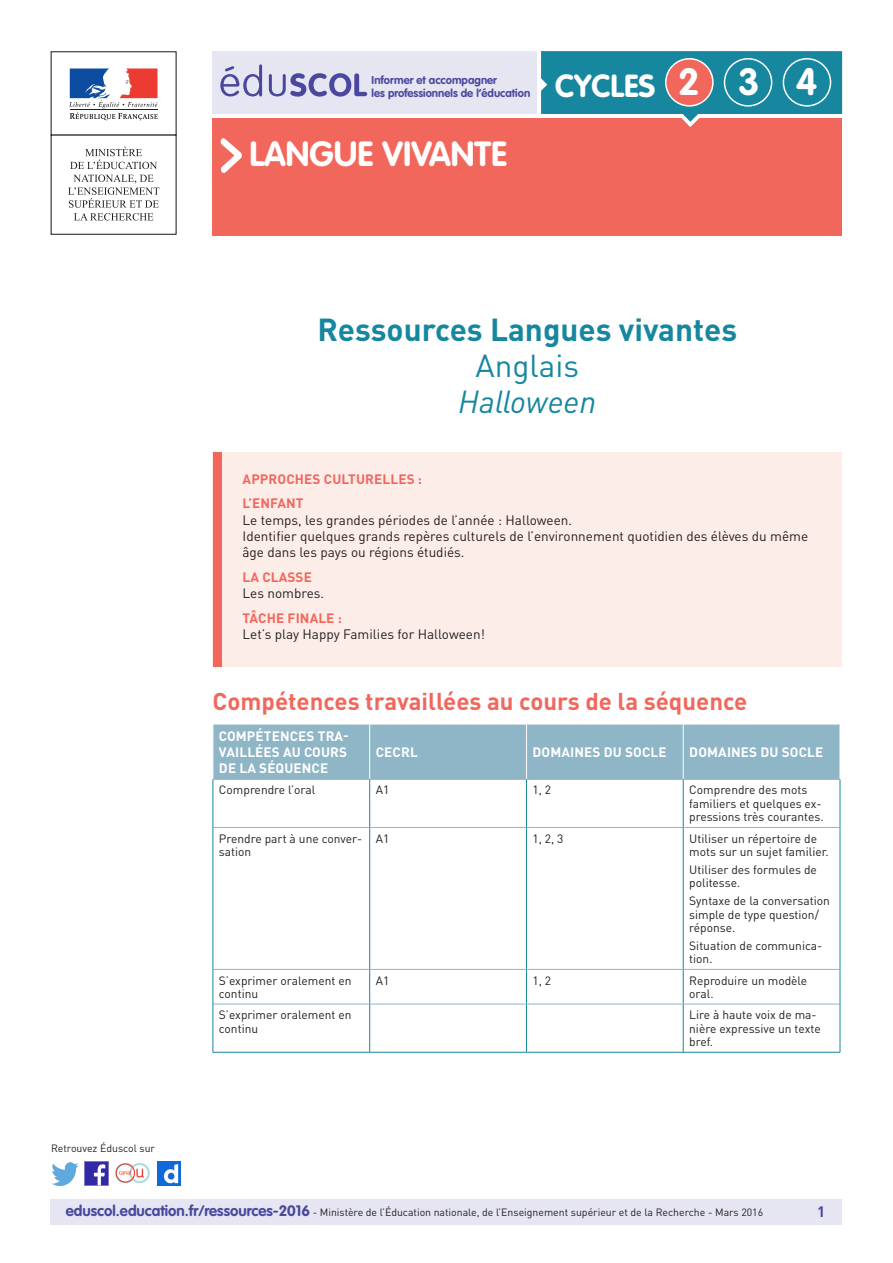
<style>
.page{position:relative;width:893px;height:1263px;background:#fff}
.page>*{position:absolute;margin:0;border:0;box-sizing:border-box;transform-origin:0 0}
.t1{font:700 37.5px "VAG Rounded Std";color:#fff}
._01_Nom_de_la_discip{font:700 34.5px "VAG Rounded Std";color:#fff}
._01_Titre_de_la_fich{font:700 31.5px "DIN Pro";color:#16879f}
._02_Sous-titre{font:italic 31.5px "DIN Pro";color:#16879f}
._02_Sous-titre-2{font:31.5px "DIN Pro";color:#16879f}
.t2{font:700 31.5px "VAG Rounded Std";color:#fff}
._03_Titre_de_niveau{font:700 24px "DIN Pro";color:#f2675c}
.t3{font:700 15px "DIN Pro";color:#4a489e}
._01_Texte_info_conte{font:13.5px/16.2px "DIN Pro";color:#231f20}
.Titre_têtière_tablea{font:700 13.5px/16.2px "DIN Pro";letter-spacing:.01em;color:#fff}
._01_Titre_info_conte{font:700 13.5px "DIN Pro";letter-spacing:.01em;color:#f2675c}
.Texte_courant_tablea{font:12px/13.5px "DIN Pro";color:#231f20}
.t4{font:700 11.25px/13.5px "VAG Rounded Std";color:#4a489e}
.t5{font:10.5px "DIN Pro";color:#231f20}
.s1{font-family:"VAG Rounded Std";font-weight:700;font-size:15px;color:#4a489e}
</style>
<div class="page">
<div style="left:213px;top:118px;width:629px;height:118px;background:#f2675c"></div>
<svg style="left:220px;top:138px;width:22px;height:35px"></svg>
<div style="left:213px;top:51px;width:324px;height:63px;background:#e6e5f2"></div>
<svg style="left:220px;top:64px;width:147px;height:33px"></svg>
<div style="left:51px;top:51px;width:126px;height:85px;border:1px solid #231f20"></div>
<svg style="left:69px;top:68px;width:89px;height:52px"></svg>
<hr style="left:70px;top:109px;width:87px;height:1px;background:#231f20">
<svg style="left:70px;top:147px;width:87px;height:22px"></svg>
<svg style="left:68px;top:175px;width:91px;height:46px"></svg>
<svg style="left:541px;top:51px;width:301px;height:76px"></svg>
<div style="left:666px;top:59px;width:47px;height:47px;background:#f2675c;border-radius:50%"></div>
<div style="left:665px;top:58px;width:49px;height:49px;border:2px solid #fff;border-radius:50%"></div>
<div style="left:724px;top:58px;width:48px;height:49px;border:2px solid #fff;border-radius:50%"></div>
<div style="left:783px;top:58px;width:48px;height:49px;border:2px solid #fff;border-radius:50%"></div>
<div style="left:50px;top:1199px;width:791px;height:26px;background:#e6e5f2"></div>
<img style="left:85px;top:1162px;width:23px;height:23px">
<img style="left:51px;top:1163px;width:28px;height:22px">
<img style="left:158px;top:1162px;width:22px;height:23px">
<img style="left:115px;top:1163px;width:35px;height:21px">
<div style="left:214px;top:724px;width:626px;height:55px;background:#8fb6c6"></div>
<hr style="left:369px;top:724px;width:1px;height:55px;background:#fff">
<hr style="left:526px;top:724px;width:1px;height:55px;background:#fff">
<hr style="left:683px;top:724px;width:1px;height:55px;background:#fff">
<hr style="left:213px;top:779px;width:157px;height:1px;background:#8fb6c6">
<hr style="left:370px;top:779px;width:156px;height:1px;background:#8fb6c6">
<hr style="left:526px;top:779px;width:157px;height:1px;background:#8fb6c6">
<hr style="left:683px;top:779px;width:157px;height:1px;background:#8fb6c6">
<hr style="left:213px;top:827px;width:157px;height:1px;background:#8fb6c6">
<hr style="left:370px;top:827px;width:156px;height:1px;background:#8fb6c6">
<hr style="left:526px;top:827px;width:157px;height:1px;background:#8fb6c6">
<hr style="left:683px;top:827px;width:157px;height:1px;background:#8fb6c6">
<hr style="left:213px;top:969px;width:157px;height:1px;background:#8fb6c6">
<hr style="left:370px;top:969px;width:156px;height:1px;background:#8fb6c6">
<hr style="left:526px;top:969px;width:157px;height:1px;background:#8fb6c6">
<hr style="left:683px;top:969px;width:157px;height:1px;background:#8fb6c6">
<hr style="left:213px;top:1004px;width:157px;height:1px;background:#8fb6c6">
<hr style="left:370px;top:1004px;width:156px;height:1px;background:#8fb6c6">
<hr style="left:526px;top:1004px;width:157px;height:1px;background:#8fb6c6">
<hr style="left:683px;top:1004px;width:157px;height:1px;background:#8fb6c6">
<hr style="left:213px;top:780px;width:1px;height:47px;background:#16879f">
<hr style="left:369px;top:780px;width:1px;height:47px;background:#16879f">
<hr style="left:526px;top:780px;width:1px;height:47px;background:#16879f">
<hr style="left:683px;top:780px;width:1px;height:47px;background:#16879f">
<hr style="left:840px;top:780px;width:1px;height:47px;background:#16879f">
<hr style="left:213px;top:827px;width:1px;height:142px;background:#16879f">
<hr style="left:369px;top:828px;width:1px;height:141px;background:#16879f">
<hr style="left:526px;top:828px;width:1px;height:141px;background:#16879f">
<hr style="left:683px;top:828px;width:1px;height:141px;background:#16879f">
<hr style="left:840px;top:827px;width:1px;height:142px;background:#16879f">
<hr style="left:213px;top:969px;width:1px;height:35px;background:#16879f">
<hr style="left:369px;top:970px;width:1px;height:34px;background:#16879f">
<hr style="left:526px;top:970px;width:1px;height:34px;background:#16879f">
<hr style="left:683px;top:970px;width:1px;height:34px;background:#16879f">
<hr style="left:840px;top:969px;width:1px;height:35px;background:#16879f">
<hr style="left:213px;top:1004px;width:1px;height:48px;background:#16879f">
<hr style="left:369px;top:1004px;width:1px;height:48px;background:#16879f">
<hr style="left:526px;top:1004px;width:1px;height:48px;background:#16879f">
<hr style="left:683px;top:1004px;width:1px;height:48px;background:#16879f">
<hr style="left:840px;top:1004px;width:1px;height:48px;background:#16879f">
<hr style="left:213px;top:1052px;width:157px;height:1px;background:#16879f">
<hr style="left:370px;top:1052px;width:156px;height:1px;background:#16879f">
<hr style="left:526px;top:1052px;width:157px;height:1px;background:#16879f">
<hr style="left:683px;top:1052px;width:157px;height:1px;background:#16879f">
<div style="left:213px;top:452px;width:629px;height:214px;background:#fdede8"></div>
<div style="left:213px;top:452px;width:8px;height:214px;background:#f2675c"></div>
<p class="t4" style="left:372px;top:74px;width:160px">Informer et accompagner<br>les professionnels de l’éducation</p>
<p class="t2" style="left:555px;top:67px;width:102px">CYCLES</p>
<p class="t1" style="left:678px;top:60px;width:23px">2</p>
<p class="t1" style="left:738px;top:60px;width:23px">3</p>
<p class="t1" style="left:796px;top:60px;width:23px">4</p>
<p class="_01_Nom_de_la_discip" style="left:249px;top:133px;width:259px">LANGUE VIVANTE</p>
<p class="_01_Titre_de_la_fich" style="left:317px;top:308px;width:421px">Ressources Langues vivantes</p>
<p class="_02_Sous-titre-2" style="left:475px;top:345px;width:105px">Anglais</p>
<p class="_02_Sous-titre" style="left:458px;top:382px;width:140px">Halloween</p>
<p class="_01_Titre_info_conte" style="left:243px;top:470px;width:181px">APPROCHES CULTURELLES :</p>
<p class="_01_Titre_info_conte" style="left:243px;top:495px;width:63px">L’ENFANT</p>
<p class="_01_Texte_info_conte" style="left:243px;top:511px;width:331px">Le temps, les grandes périodes de l’année : Halloween.</p>
<p class="_01_Texte_info_conte" style="left:243px;top:528px;width:567px">Identifier quelques grands repères culturels de l’environnement quotidien des élèves du même âge dans les pays ou régions étudiés.</p>
<p class="_01_Titre_info_conte" style="left:243px;top:568px;width:71px">LA CLASSE</p>
<p class="_01_Texte_info_conte" style="left:243px;top:585px;width:83px">Les nombres.</p>
<p class="_01_Titre_info_conte" style="left:243px;top:609px;width:101px">TÂCHE FINALE :</p>
<p class="_01_Texte_info_conte" style="left:243px;top:626px;width:244px">Let’s play Happy Families for Halloween!</p>
<p class="_03_Titre_de_niveau" style="left:213px;top:685px;width:536px">Compétences travaillées au cours de la séquence</p>
<p class="Titre_têtière_tablea" style="left:219px;top:727px;width:132px">COMPÉTENCES TRA-<br>VAILLÉES AU COURS<br>DE LA SÉQUENCE</p>
<p class="Titre_têtière_tablea" style="left:376px;top:744px;width:44px">CECRL</p>
<p class="Titre_têtière_tablea" style="left:532px;top:744px;width:136px">DOMAINES DU SOCLE</p>
<p class="Titre_têtière_tablea" style="left:689px;top:744px;width:136px">DOMAINES DU SOCLE</p>
<p class="t5" style="left:51px;top:1141px;width:106px">Retrouvez Éduscol sur</p>
<p class="Texte_courant_tablea" style="left:219px;top:783px;width:98px">Comprendre l’oral</p>
<p class="Texte_courant_tablea" style="left:376px;top:783px;width:15px">A1</p>
<p class="Texte_courant_tablea" style="left:532px;top:783px;width:20px">1, 2</p>
<p class="Texte_courant_tablea" style="left:689px;top:783px;width:136px">Comprendre des mots familiers et quelques ex&shy;pressions très courantes.</p>
<p class="Texte_courant_tablea" style="left:219px;top:831px;width:145px">Prendre part à une conver&shy;sation</p>
<p class="Texte_courant_tablea" style="left:376px;top:831px;width:15px">A1</p>
<p class="Texte_courant_tablea" style="left:532px;top:831px;width:33px">1, 2, 3</p>
<p class="Texte_courant_tablea" style="left:689px;top:831px;width:141px">Utiliser un répertoire de mots sur un sujet familier.</p>
<p class="Texte_courant_tablea" style="left:689px;top:862px;width:129px">Utiliser des formules de politesse.</p>
<p class="Texte_courant_tablea" style="left:689px;top:894px;width:142px">Syntaxe de la conversation simple de type question/ réponse.</p>
<p class="Texte_courant_tablea" style="left:689px;top:938px;width:134px">Situation de communica&shy;tion.</p>
<p class="Texte_courant_tablea" style="left:219px;top:973px;width:134px">S’exprimer oralement en continu</p>
<p class="Texte_courant_tablea" style="left:376px;top:973px;width:15px">A1</p>
<p class="Texte_courant_tablea" style="left:532px;top:973px;width:20px">1, 2</p>
<p class="Texte_courant_tablea" style="left:689px;top:973px;width:119px">Reproduire un modèle oral.</p>
<p class="Texte_courant_tablea" style="left:219px;top:1008px;width:134px">S’exprimer oralement en continu</p>
<p class="Texte_courant_tablea" style="left:689px;top:1008px;width:133px">Lire à haute voix de ma&shy;nière expressive un texte bref.</p>
<p class="t5" style="left:66px;top:1205px;width:699px"><span class="s1">eduscol.education.fr/ressources-2016</span> - Ministère de l’Éducation nationale, de l’Enseignement supérieur et de la Recherche - Mars 2016</p>
<p class="t3" style="left:817px;top:1201px;width:10px">1</p>
</div>
